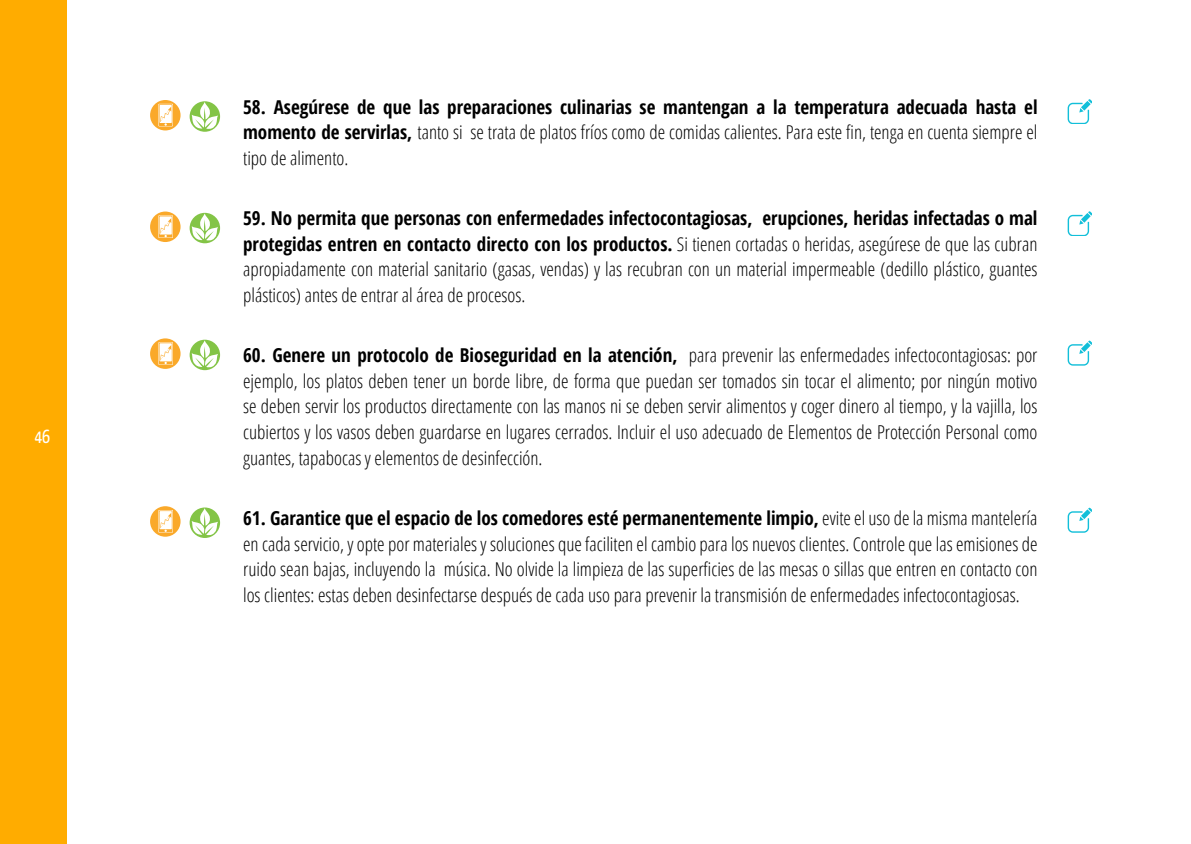
<style>
.page{position:relative;width:1191px;height:844px;background:#fff}
.page>*{position:absolute;margin:0;border:0;box-sizing:border-box;transform-origin:0 0}
.t1{font:300 19.07px/25.6px "Open Sans Condensed";color:#000;text-align:justify}
.t2{font:700 19.07px/25.6px "Open Sans Condensed";color:#000;text-align:justify}
.t3{font:19.07px "Yanone Kaffeesatz";color:#fff}
.s1{font-weight:300}
.s2{font-weight:700}
</style>
<div class="page">
<div style="left:0;top:0;width:67px;height:843px;background:#ffac00"></div>
<div style="left:190px;top:101px;width:30px;height:31px;background:#83c446;border-radius:50%"></div>
<svg style="left:192px;top:102px;width:26px;height:27px"></svg>
<svg style="left:190px;top:213px;width:30px;height:30px"></svg>
<svg style="left:192px;top:213px;width:26px;height:27px"></svg>
<div style="left:190px;top:339px;width:30px;height:31px;background:#83c446;border-radius:50%"></div>
<svg style="left:192px;top:340px;width:26px;height:27px"></svg>
<div style="left:190px;top:507px;width:30px;height:31px;background:#83c446;border-radius:50%"></div>
<svg style="left:192px;top:508px;width:26px;height:27px"></svg>
<div style="left:150px;top:100px;width:30px;height:30px;background:#faa92a;border-radius:50%"></div>
<svg style="left:158px;top:104px;width:15px;height:22px"></svg>
<div style="left:150px;top:211px;width:30px;height:31px;background:#faa92a;border-radius:50%"></div>
<svg style="left:158px;top:215px;width:15px;height:23px"></svg>
<div style="left:150px;top:338px;width:30px;height:31px;background:#faa92a;border-radius:50%"></div>
<svg style="left:158px;top:342px;width:15px;height:23px"></svg>
<div style="left:150px;top:506px;width:30px;height:30px;background:#faa92a;border-radius:50%"></div>
<svg style="left:158px;top:510px;width:15px;height:22px"></svg>
<svg style="left:1067px;top:99px;width:24px;height:25px"></svg>
<svg style="left:1067px;top:340px;width:24px;height:25px"></svg>
<svg style="left:1067px;top:211px;width:24px;height:25px"></svg>
<svg style="left:1067px;top:507px;width:24px;height:25px"></svg>
<p class="t3" style="left:34px;top:422px;width:17px">46</p>
<p class="t2" style="left:243px;top:94px;width:796px">58. Asegúrese de que las preparaciones culinarias se mantengan a la temperatura adecuada hasta el momento de servirlas, <span class="s1">tanto si se trata de platos fríos como de comidas calientes. Para este fin, tenga en cuenta siempre el tipo de alimento.</span></p>
<p class="t1" style="left:243px;top:205px;width:796px"><span class="s2">59. No permita que personas con enfermedades infectocontagiosas, erupciones, heridas infectadas o mal protegidas entren en contacto directo con los productos.</span> Si tienen cortadas o heridas, asegúrese de que las cubran apropiadamente con material sanitario (gasas, vendas) y las recubran con un material impermeable (dedillo plástico, guantes plásticos) antes de entrar al área de procesos.</p>
<p class="t1" style="left:243px;top:342px;width:796px"><span class="s2">60. Genere un protocolo de Bioseguridad en la atención,</span> para prevenir las enfermedades infectocontagiosas: por ejemplo, los platos deben tener un borde libre, de forma que puedan ser tomados sin tocar el alimento; por ningún motivo se deben servir los productos directamente con las manos ni se deben servir alimentos y coger dinero al tiempo, y la vajilla, los cubiertos y los vasos deben guardarse en lugares cerrados. Incluir el uso adecuado de Elementos de Protección Personal como guantes, tapabocas y elementos de desinfección.</p>
<p class="t1" style="left:243px;top:504px;width:796px"><span class="s2">61. Garantice que el espacio de los comedores esté permanentemente limpio,</span> evite el uso de la misma mantelería en cada servicio, y opte por materiales y soluciones que faciliten el cambio para los nuevos clientes. Controle que las emisiones de ruido sean bajas, incluyendo la música. No olvide la limpieza de las superficies de las mesas o sillas que entren en contacto con los clientes: estas deben desinfectarse después de cada uso para prevenir la transmisión de enfermedades infectocontagiosas.</p>
</div>
